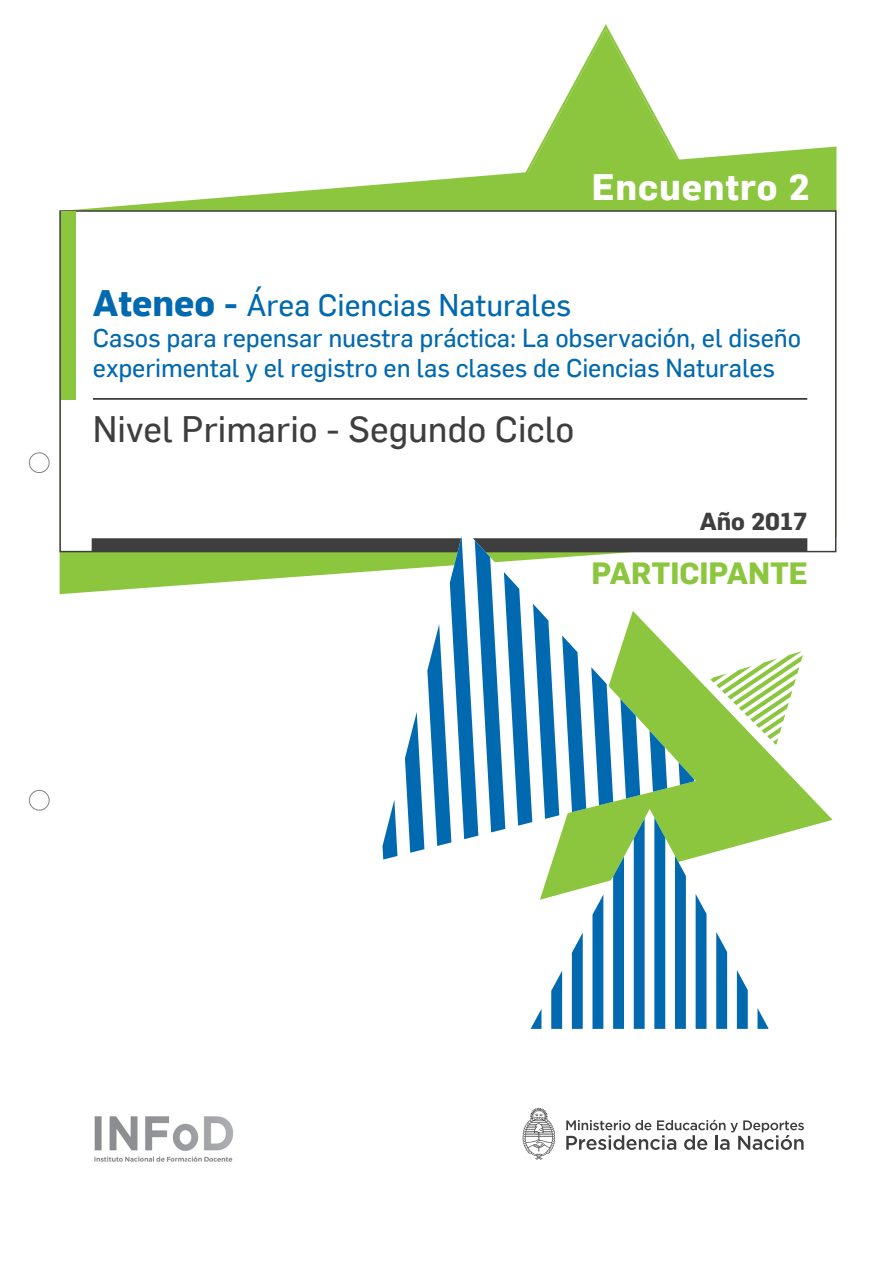
<style>
.page{position:relative;width:893px;height:1263px;background:#fff}
.page>*{position:absolute;margin:0;border:0;box-sizing:border-box;transform-origin:0 0}
.t1{font:36px "Flama";color:#3e3e3f}
.t2{font:700 36px "Flama";letter-spacing:.025em;color:#fff}
.t3{font:30.6px "Flama";color:#0169b0}
.t4{font:700 30px "Flama";color:#8bc63e}
.t5{font:25.5px/30.6px "Flama";letter-spacing:-.005em;color:#0169b0}
.t6{font:700 24px "Flama";color:#3e3e3f}
.s1{font-weight:700;font-size:36px}
</style>
<div class="page">
<svg style="left:804px;top:790px;width:29px;height:38px"></svg>
<svg style="left:539px;top:24px;width:134px;height:123px"></svg>
<svg style="left:566px;top:1119px;width:238px;height:31px"></svg>
<svg style="left:523px;top:1108px;width:32px;height:52px"></svg>
<img style="left:94px;top:1116px;width:140px;height:46px">
<svg style="left:60px;top:147px;width:776px;height:447px;fill:#8bc63e"></svg>
<div style="left:60px;top:211px;width:776px;height:341px;background:#fff"></div>
<hr style="left:93px;top:398px;width:714px;height:2px;background:#3e3e3f">
<div style="left:61px;top:212px;width:15px;height:188px;background:#8bc63e"></div>
<div style="left:92px;top:538px;width:715px;height:14px;background:#3e3e3f"></div>
<svg style="left:379px;top:538px;width:296px;height:322px"></svg>
<svg style="left:382px;top:800px;width:15px;height:59px"></svg>
<svg style="left:405px;top:536px;width:262px;height:493px"></svg>
<svg style="left:675px;top:538px;width:129px;height:491px"></svg>
<div style="left:29px;top:453px;width:20px;height:20px;border:1px solid #808285;border-radius:50%"></div>
<div style="left:29px;top:790px;width:20px;height:20px;border:1px solid #808285;border-radius:50%"></div>
<h1 class="t2" style="left:592px;top:166px;width:219px">Encuentro 2</h1>
<p class="t3" style="left:93px;top:287px;width:480px"><span class="s1">Ateneo -</span> Área Ciencias Naturales</p>
<p class="t5" style="left:93px;top:322px;width:710px">Casos para repensar nuestra práctica: La observación, el diseño experimental y el registro en las clases de Ciencias Naturales</p>
<h1 class="t1" style="left:93px;top:407px;width:483px">Nivel Primario - Segundo Ciclo</h1>
<p class="t6" style="left:700px;top:507px;width:109px">Año 2017</p>
<p class="t4" style="left:592px;top:555px;width:218px">PARTICIPANTE</p>
</div>
